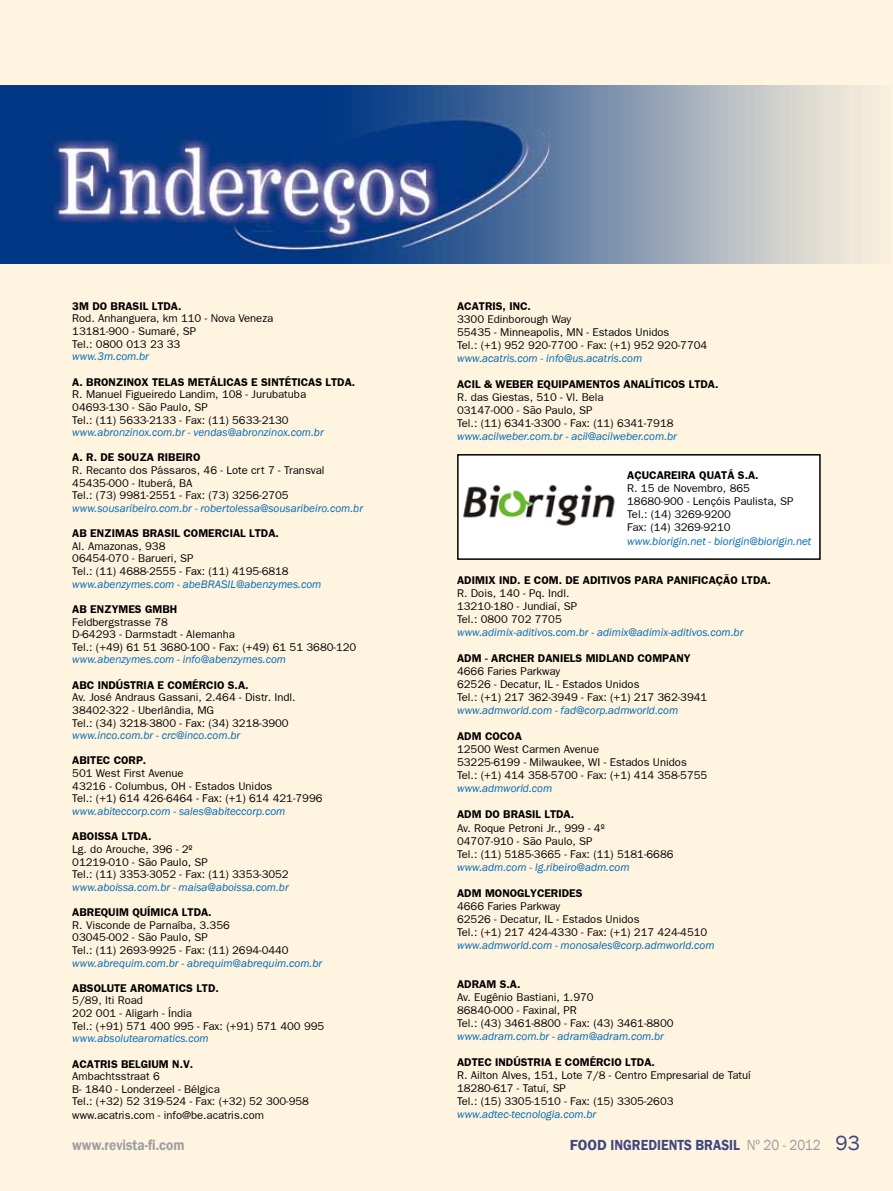
<style>
.page{position:relative;width:893px;height:1191px;background:#fff4e0}
.page>*{position:absolute;margin:0;border:0;box-sizing:border-box;transform-origin:0 0}
.t1{font:600 15px "Franklin Gothic";color:#41467f}
.t2{font:600 15px "Franklin Gothic";color:#9c9e9f;scale:.9 1}
.t3{font:11.25px/13px "Frankfurt Gothic";color:#000}
.t4{font:italic 11.25px "Franklin Gothic";color:#006ab3}
.t5{font:700 11.25px "Frankfurt Gothic";color:#000}
.s1{font-weight:400;color:#9c9e9f}
.s2{font-weight:400;font-size:21px}
</style>
<div class="page">
<img style="left:0;top:85px;width:893px;height:179px">
<div style="left:458px;top:455px;width:362px;height:104px;background:#fff"></div>
<div style="left:457px;top:454px;width:364px;height:106px;border:2px solid #000"></div>
<img style="left:463px;top:485px;width:152px;height:41px">
<p class="t5" style="left:72px;top:299px;width:111px">3M DO BRASIL LTDA.</p>
<p class="t3" style="left:72px;top:312px;width:202px;line-height:12.6px">Rod. Anhanguera, km 110 - Nova Veneza<br>13181-900 - Sumaré, SP<br>Tel.: 0800 013 23 33</p>
<p class="t4" style="left:72px;top:349px;width:78px">www.3m.com.br</p>
<p class="t5" style="left:72px;top:375px;width:284px">A. BRONZINOX TELAS METÁLICAS E SINTÉTICAS LTDA.</p>
<p class="t3" style="left:72px;top:388px;width:235px;line-height:12.6px">R. Manuel Figueiredo Landim, 108 - Jurubatuba<br>04693-130 - São Paulo, SP<br>Tel.: (11) 5633-2133 - Fax: (11) 5633-2130</p>
<p class="t4" style="left:72px;top:425px;width:253px">www.abronzinox.com.br - vendas@abronzinox.com.br</p>
<p class="t5" style="left:72px;top:451px;width:130px">A. R. DE SOUZA RIBEIRO</p>
<p class="t3" style="left:72px;top:463px;width:254px;line-height:12.6px">R. Recanto dos Pássaros, 46 - Lote crt 7 - Transval<br>45435-000 - Ituberá, BA<br>Tel.: (73) 9981-2551 - Fax: (73) 3256-2705</p>
<p class="t4" style="left:72px;top:501px;width:292px">www.sousaribeiro.com.br - robertolessa@sousaribeiro.com.br</p>
<p class="t5" style="left:72px;top:526px;width:208px">AB ENZIMAS BRASIL COMERCIAL LTDA.</p>
<p class="t3" style="left:72px;top:539px;width:218px;line-height:12.6px">Al. Amazonas, 938<br>06454-070 - Barueri, SP<br>Tel.: (11) 4688-2555 - Fax: (11) 4195-6818</p>
<p class="t4" style="left:72px;top:577px;width:251px">www.abenzymes.com - abeBRASIL@abenzymes.com</p>
<p class="t5" style="left:72px;top:602px;width:106px">AB ENZYMES GMBH</p>
<p class="t3" style="left:72px;top:615px;width:285px;line-height:12.6px">Feldbergstrasse 78<br>D-64293 - Darmstadt - Alemanha<br>Tel.: (+49) 61 51 3680-100 - Fax: (+49) 61 51 3680-120</p>
<p class="t4" style="left:72px;top:652px;width:215px">www.abenzymes.com - info@abenzymes.com</p>
<p class="t5" style="left:72px;top:678px;width:178px">ABC INDÚSTRIA E COMÉRCIO S.A.</p>
<p class="t3" style="left:72px;top:691px;width:225px;line-height:12.6px">Av. José Andraus Gassani, 2.464 - Distr. Indl.<br>38402-322 - Uberlândia, MG<br>Tel.: (34) 3218-3800 - Fax: (34) 3218-3900</p>
<p class="t4" style="left:72px;top:728px;width:170px">www.inco.com.br - crc@inco.com.br</p>
<p class="t5" style="left:72px;top:754px;width:76px">ABITEC CORP.</p>
<p class="t3" style="left:72px;top:766px;width:252px;line-height:12.6px">501 West First Avenue<br>43216 - Columbus, OH - Estados Unidos<br>Tel.: (+1) 614 426-6464 - Fax: (+1) 614 421-7996</p>
<p class="t4" style="left:72px;top:804px;width:215px">www.abiteccorp.com - sales@abiteccorp.com</p>
<p class="t5" style="left:72px;top:829px;width:81px">ABOISSA LTDA.</p>
<p class="t3" style="left:72px;top:842px;width:218px;line-height:12.6px">Lg. do Arouche, 396 - 2º<br>01219-010 - São Paulo, SP<br>Tel.: (11) 3353-3052 - Fax: (11) 3353-3052</p>
<p class="t4" style="left:72px;top:880px;width:218px">www.aboissa.com.br - maisa@aboissa.com.br</p>
<p class="t5" style="left:72px;top:905px;width:141px">ABREQUIM QUÍMICA LTDA.</p>
<p class="t3" style="left:72px;top:918px;width:218px;line-height:12.6px">R. Visconde de Parnaíba, 3.356<br>03045-002 - São Paulo, SP<br>Tel.: (11) 2693-9925 - Fax: (11) 2694-0440</p>
<p class="t4" style="left:72px;top:955px;width:252px">www.abrequim.com.br - abrequim@abrequim.com.br</p>
<p class="t5" style="left:72px;top:981px;width:148px">ABSOLUTE AROMATICS LTD.</p>
<p class="t3" style="left:72px;top:994px;width:253px;line-height:12.6px">5/89, Iti Road<br>202 001 - Aligarh - Índia<br>Tel.: (+91) 571 400 995 - Fax: (+91) 571 400 995</p>
<p class="t4" style="left:72px;top:1031px;width:138px">www.absolutearomatics.com</p>
<p class="t5" style="left:72px;top:1057px;width:122px">ACATRIS BELGIUM N.V.</p>
<p class="t3" style="left:72px;top:1069px;width:238px">Ambachtsstraat 6<br>B- 1840 - Londerzeel - Bélgica<br>Tel.: (+32) 52 319-524 - Fax: (+32) 52 300-958 www.acatris.com - info@be.acatris.com</p>
<p class="t5" style="left:457px;top:299px;width:75px">ACATRIS, INC.</p>
<p class="t3" style="left:457px;top:312px;width:252px">3300 Edinborough Way<br>55435 - Minneapolis, MN - Estados Unidos<br>Tel.: (+1) 952 920-7700 - Fax: (+1) 952 920-7704</p>
<p class="t4" style="left:457px;top:351px;width:187px">www.acatris.com - info@us.acatris.com</p>
<p class="t5" style="left:457px;top:377px;width:263px">ACIL &amp; WEBER EQUIPAMENTOS ANALÍTICOS LTDA.</p>
<p class="t3" style="left:457px;top:390px;width:218px">R. das Giestas, 510 - Vl. Bela<br>03147-000 - São Paulo, SP<br>Tel.: (11) 6341-3300 - Fax: (11) 6341-7918</p>
<p class="t4" style="left:457px;top:429px;width:221px">www.acilweber.com.br - acil@acilweber.com.br</p>
<p class="t5" style="left:627px;top:469px;width:133px">AÇUCAREIRA QUATÁ S.A.</p>
<p class="t3" style="left:627px;top:482px;width:168px">R. 15 de Novembro, 865<br>18680-900 - Lençóis Paulista, SP<br>Tel.: (14) 3269-9200<br>Fax: (14) 3269-9210</p>
<p class="t4" style="left:627px;top:534px;width:186px">www.biorigin.net - biorigin@biorigin.net</p>
<p class="t5" style="left:457px;top:573px;width:315px">ADIMIX IND. E COM. DE ADITIVOS PARA PANIFICAÇÃO LTDA.</p>
<p class="t3" style="left:457px;top:586px;width:121px">R. Dois, 140 - Pq. Indl.<br>13210-180 - Jundiaí, SP<br>Tel.: 0800 702 7705</p>
<p class="t4" style="left:457px;top:625px;width:288px">www.adimix-aditivos.com.br - adimix@adimix-aditivos.com.br</p>
<p class="t5" style="left:457px;top:651px;width:235px">ADM - ARCHER DANIELS MIDLAND COMPANY</p>
<p class="t3" style="left:457px;top:664px;width:252px">4666 Faries Parkway<br>62526 - Decatur, IL - Estados Unidos<br>Tel.: (+1) 217 362-3949 - Fax: (+1) 217 362-3941</p>
<p class="t4" style="left:457px;top:703px;width:223px">www.admworld.com - fad@corp.admworld.com</p>
<p class="t5" style="left:457px;top:729px;width:66px">ADM COCOA</p>
<p class="t3" style="left:457px;top:742px;width:252px">12500 West Carmen Avenue<br>53225-6199 - Milwaukee, WI - Estados Unidos<br>Tel.: (+1) 414 358-5700 - Fax: (+1) 414 358-5755</p>
<p class="t4" style="left:457px;top:781px;width:97px">www.admworld.com</p>
<p class="t5" style="left:457px;top:808px;width:119px">ADM DO BRASIL LTDA.</p>
<p class="t3" style="left:457px;top:821px;width:218px">Av. Roque Petroni Jr., 999 - 4º<br>04707-910 - São Paulo, SP<br>Tel.: (11) 5185-3665 - Fax: (11) 5181-6686</p>
<p class="t4" style="left:457px;top:860px;width:174px">www.adm.com - lg.ribeiro@adm.com</p>
<p class="t5" style="left:457px;top:886px;width:127px">ADM MONOGLYCERIDES</p>
<p class="t3" style="left:457px;top:899px;width:252px">4666 Faries Parkway<br>62526 - Decatur, IL - Estados Unidos<br>Tel.: (+1) 217 424-4330 - Fax: (+1) 217 424-4510</p>
<p class="t4" style="left:457px;top:938px;width:259px">www.admworld.com - monosales@corp.admworld.com</p>
<p class="t5" style="left:457px;top:977px;width:65px">ADRAM S.A.</p>
<p class="t3" style="left:457px;top:990px;width:218px">Av. Eugênio Bastiani, 1.970<br>86840-000 - Faxinal, PR<br>Tel.: (43) 3461-8800 - Fax: (43) 3461-8800</p>
<p class="t4" style="left:457px;top:1029px;width:208px">www.adram.com.br - adram@adram.com.br</p>
<p class="t5" style="left:457px;top:1055px;width:199px">ADTEC INDÚSTRIA E COMÉRCIO LTDA.</p>
<p class="t3" style="left:457px;top:1068px;width:295px">R. Ailton Alves, 151, Lote 7/8 - Centro Empresarial de Tatuí<br>18280-617 - Tatuí, SP<br>Tel.: (15) 3305-1510 - Fax: (15) 3305-2603</p>
<p class="t4" style="left:457px;top:1107px;width:141px">www.adtec-tecnologia.com.br</p>
<h1 class="t2" style="left:72px;top:1135px;width:126px">www.revista-fi.com</h1>
<h1 class="t1" style="left:570px;top:1135px;width:292px">FOOD INGREDIENTS BRASIL <span class="s1">Nº 20 - 2012</span> <span class="s2">93</span></h1>
</div>
